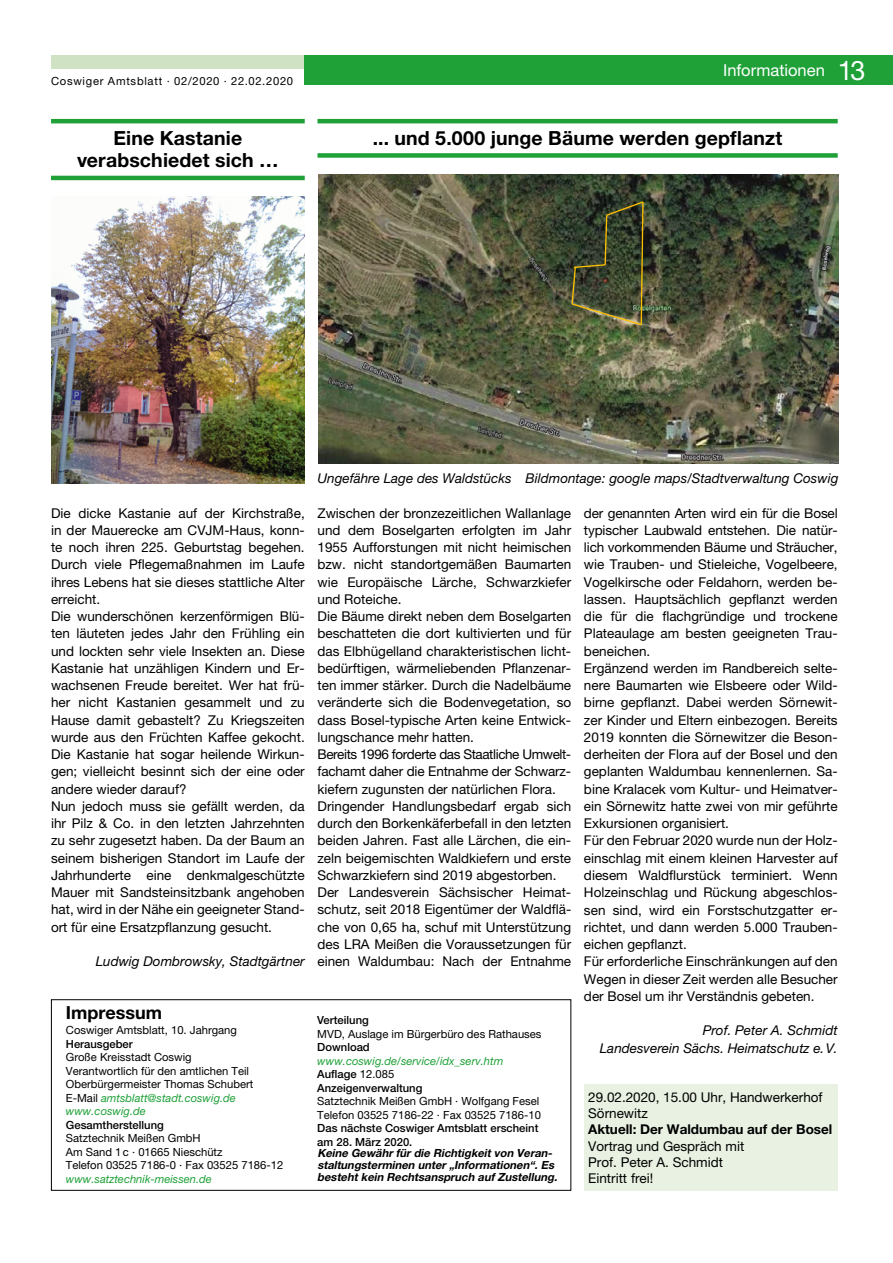
<style>
.page{position:relative;width:893px;height:1263px;background:#fff}
.page>*{position:absolute;margin:0;border:0;box-sizing:border-box;transform-origin:0 0}
.t1{font:700 19.5px/22.5px "Helvetica Neue LT Pro";letter-spacing:.005em;color:#000;text-align:center}
.t2{font:700 18px "Helvetica Neue LT Pro";color:#000}
.t3{font:16.5px "Helvetica Neue LT Pro";color:#fff}
.t4{font:13.5px/17.2px "Helvetica Neue LT Pro";color:#000}
.t5{font:italic 13.5px/17.2px "Helvetica Neue LT Pro";color:#000;text-align:right}
.t6{font:700 13.5px "Helvetica Neue LT Pro";color:#000}
.t7{font:11.25px/13.5px "Helvetica Neue LT Pro";color:#000}
.t8{font:italic 700 11.25px/12px "Helvetica Neue LT Pro";color:#000}
.t9{font:500 11.25px/13.5px "Helvetica Neue LT Pro";color:#000}
.t10{font:italic 11.25px/13.5px "Helvetica Neue LT Pro";color:#1fa138}
.t11{font:11.25px "Helvetica Neue LT Pro";letter-spacing:.065em;color:#000}
.s1{font-size:27px}
.s2{font-style:italic;color:#1fa138}
.s3{font-weight:500;font-style:normal;color:#000}
.s4{font-style:normal;color:#000}
</style>
<div class="page">
<img style="left:51px;top:197px;width:254px;height:286px">
<hr style="left:51px;top:119px;width:254px;height:4px;background:#1fa138">
<hr style="left:51px;top:176px;width:254px;height:4px;background:#1fa138">
<img style="left:318px;top:174px;width:520px;height:289px">
<img style="left:570px;top:200px;width:75px;height:126px">
<div style="left:51px;top:999px;width:520px;height:192px;border:1px solid #000"></div>
<hr style="left:317px;top:119px;width:521px;height:4px;background:#1fa138">
<div style="left:317px;top:153px;width:521px;height:5px;background:#1fa138"></div>
<div style="left:584px;top:1084px;width:254px;height:107px;background:#e8f1e2"></div>
<div style="left:51px;top:55px;width:255px;height:14px;background:#cfe2c4"></div>
<div style="left:305px;top:55px;width:588px;height:30px;background:#1fa138"></div>
<p class="t11" style="left:51px;top:74px;width:244px">Coswiger Amtsblatt · 02/2020 · 22.02.2020</p>
<h1 class="t1" style="left:77px;top:126px;width:203px">Eine Kastanie verabschiedet sich …</h1>
<p class="t3" style="left:723px;top:60px;width:144px">Informationen <span class="s1">13</span></p>
<h1 class="t1" style="left:373px;top:126px;width:411px">... und 5.000 junge Bäume werden gepflanzt</h1>
<p class="t4" style="left:51px;top:504px;width:255px">Die dicke Kastanie auf der Kirchstraße, in der Mauerecke am CVJM-Haus, konn&shy;te noch ihren 225. Geburtstag begehen.<br>Durch viele Pflegemaßnahmen im Laufe ihres Lebens hat sie dieses stattliche Alter erreicht.<br>Die wunderschönen kerzenförmigen Blü&shy;ten läuteten jedes Jahr den Frühling ein und lockten sehr viele Insekten an. Diese Kastanie hat unzähligen Kindern und Er&shy;wachsenen Freude bereitet. Wer hat frü&shy;her nicht Kastanien gesammelt und zu Hause damit gebastelt? Zu Kriegszeiten wurde aus den Früchten Kaffee gekocht.<br>Die Kastanie hat sogar heilende Wirkun&shy;gen; vielleicht besinnt sich der eine oder andere wieder darauf?<br>Nun jedoch muss sie gefällt werden, da ihr Pilz &amp; Co. in den letzten Jahrzehnten zu sehr zugesetzt haben. Da der Baum an seinem bisherigen Standort im Laufe der Jahrhunderte eine denkmalgeschützte Mauer mit Sandsteinsitzbank angehoben hat, wird in der Nähe ein geeigneter Stand&shy;ort für eine Ersatzpflanzung gesucht.</p>
<p class="t5" style="left:96px;top:952px;width:211px">Ludwig Dombrowsky, Stadtgärtner</p>
<h2 class="t2" style="left:66px;top:1002px;width:98px">Impressum</h2>
<p class="t7" style="left:66px;top:1023px;width:173px">Coswiger Amtsblatt, 10. Jahrgang</p>
<p class="t9" style="left:66px;top:1037px;width:68px">Herausgeber</p>
<p class="t7" style="left:66px;top:1050px;width:189px">Große Kreisstadt Coswig<br>Verantwortlich für den amtlichen Teil<br>Oberbürgermeister Thomas Schubert<br>E-Mail <span class="s2">amtsblatt@stadt.coswig.de www.coswig.de</span></p>
<p class="t9" style="left:66px;top:1118px;width:99px">Gesamtherstellung</p>
<p class="t7" style="left:66px;top:1131px;width:219px">Satztechnik Meißen GmbH<br>Am Sand 1c · 01665 Nieschütz<br>Telefon 03525 7186-0 · Fax 03525 7186-12</p>
<p class="t10" style="left:66px;top:1172px;width:148px">www.satztechnik-meissen.de</p>
<p class="t5" style="left:317px;top:469px;width:522px">Ungefähre Lage des Waldstücks Bildmontage: google maps/Stadtverwaltung Coswig</p>
<p class="t4" style="left:317px;top:504px;width:255px">Zwischen der bronzezeitlichen Wallanlage und dem Boselgarten erfolgten im Jahr 1955 Aufforstungen mit nicht heimischen bzw. nicht standortgemäßen Baumarten wie Europäische Lärche, Schwarzkiefer und Roteiche.<br>Die Bäume direkt neben dem Boselgarten beschatteten die dort kultivierten und für das Elbhügelland charakteristischen licht&shy;bedürftigen, wärmeliebenden Pflanzenar&shy;ten immer stärker. Durch die Nadelbäume veränderte sich die Bodenvegetation, so dass Bosel-typische Arten keine Entwick&shy;lungschance mehr hatten.<br>Bereits 1996 forderte das Staatliche Umwelt&shy;fachamt daher die Entnahme der Schwarz&shy;kiefern zugunsten der natürlichen Flora.<br>Dringender Handlungsbedarf ergab sich durch den Borkenkäferbefall in den letzten beiden Jahren. Fast alle Lärchen, die ein&shy;zeln beigemischten Waldkiefern und erste Schwarzkiefern sind 2019 abgestorben.<br>Der Landesverein Sächsischer Heimat&shy;schutz, seit 2018 Eigentümer der Waldflä&shy;che von 0,65 ha, schuf mit Unterstützung des LRA Meißen die Voraussetzungen für einen Waldumbau: Nach der Entnahme</p>
<p class="t4" style="left:584px;top:504px;width:255px">der genannten Arten wird ein für die Bosel typischer Laubwald entstehen. Die natür&shy;lich vorkommenden Bäume und Sträucher, wie Trauben- und Stieleiche, Vogelbeere, Vogelkirsche oder Feldahorn, werden be&shy;lassen. Hauptsächlich gepflanzt werden die für die flachgründige und trockene Plateaulage am besten geeigneten Trau&shy;beneichen.<br>Ergänzend werden im Randbereich selte&shy;nere Baumarten wie Elsbeere oder Wild&shy;birne gepflanzt. Dabei werden Sörnewit&shy;zer Kinder und Eltern einbezogen. Bereits 2019 konnten die Sörnewitzer die Beson&shy;derheiten der Flora auf der Bosel und den geplanten Waldumbau kennenlernen. Sa&shy;bine Kralacek vom Kultur- und Heimatver&shy;ein Sörnewitz hatte zwei von mir geführte Exkursionen organisiert.<br>Für den Februar 2020 wurde nun der Holz&shy;einschlag mit einem kleinen Harvester auf diesem Waldflurstück terminiert. Wenn Holzeinschlag und Rückung abgeschlos&shy;sen sind, wird ein Forstschutzgatter er&shy;richtet, und dann werden 5.000 Trauben&shy;eichen gepflanzt.<br>Für erforderliche Einschränkungen auf den Wegen in dieser Zeit werden alle Besucher der Bosel um ihr Verständnis gebeten.</p>
<p class="t5" style="left:600px;top:1022px;width:239px">Prof. Peter A. Schmidt<br>Landesverein Sächs. Heimatschutz e.V.</p>
<p class="t9" style="left:317px;top:1013px;width:53px">Verteilung</p>
<p class="t7" style="left:317px;top:1027px;width:226px">MVD, Auslage im Bürgerbüro des Rathauses</p>
<p class="t9" style="left:317px;top:1040px;width:54px">Download</p>
<p class="t10" style="left:317px;top:1054px;width:187px">www.coswig.de/service/idx_serv.htm<br><span class="s3">Auflage</span> <span class="s4">12.085<br></span><span class="s3">Anzeigenverwaltung</span></p>
<p class="t7" style="left:317px;top:1094px;width:225px">Satztechnik Meißen GmbH · Wolfgang Fesel<br>Telefon 03525 7186-22 · Fax 03525 7186-10</p>
<p class="t9" style="left:317px;top:1121px;width:223px">Das nächste Coswiger Amtsblatt erscheint am 28. März 2020.</p>
<p class="t8" style="left:317px;top:1147px;width:244px">Keine Gewährfürdie Richtigkeitvon Veran&shy;staltungsterminen unter„Informationen“.Es bestehtkein Rechtsanspruch aufZustellung.</p>
<p class="t4" style="left:588px;top:1089px;width:236px;line-height:16.2px">29.02.2020, 15.00 Uhr, Handwerkerhof<br>Sörnewitz</p>
<p class="t6" style="left:588px;top:1121px;width:246px">Aktuell: Der Waldumbau auf der Bosel</p>
<p class="t4" style="left:588px;top:1137px;width:158px;line-height:16.2px">Vortrag und Gespräch mit<br>Prof. Peter A. Schmidt<br>Eintritt frei!</p>
</div>
